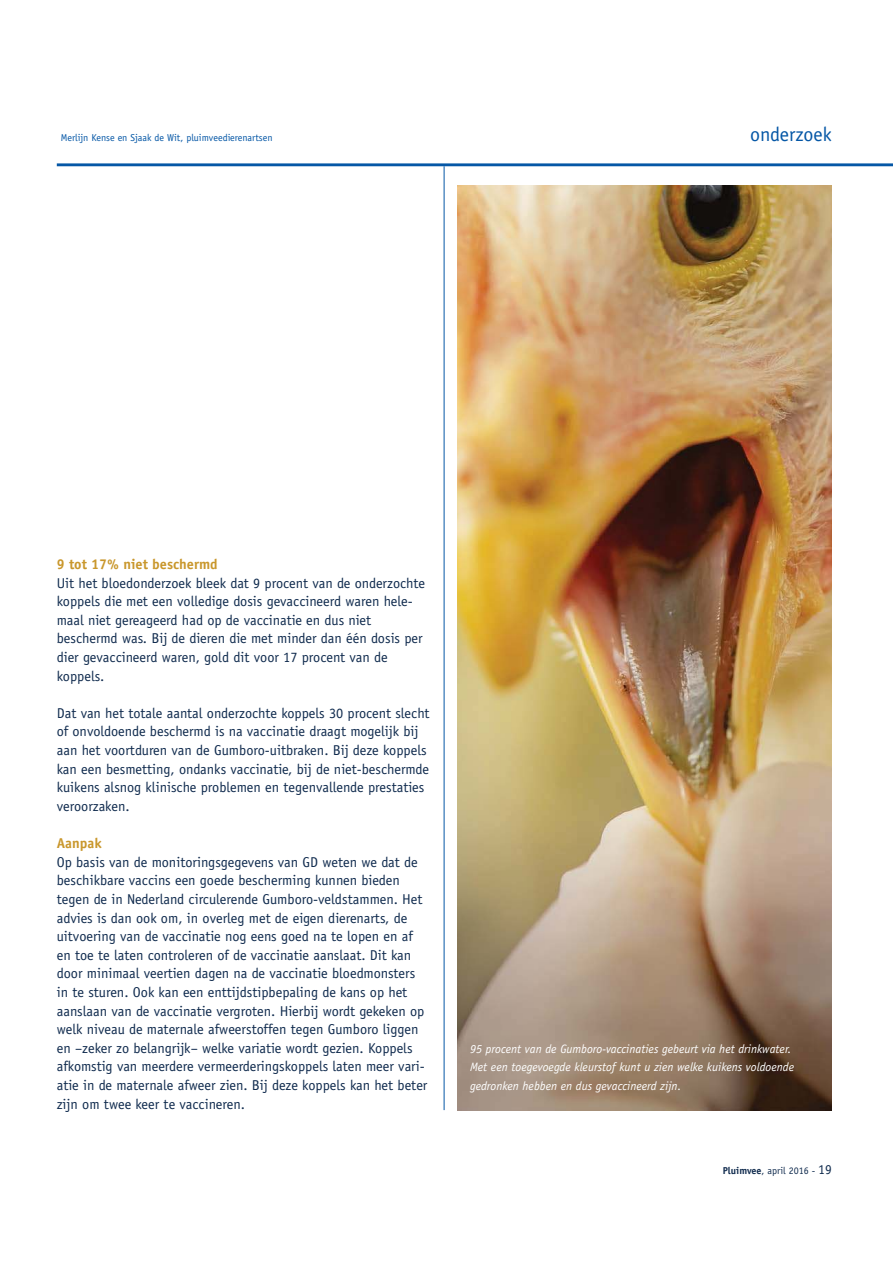
<style>
.page{position:relative;width:893px;height:1263px;background:#fff}
.page>*{position:absolute;margin:0;border:0;box-sizing:border-box;transform-origin:0 0}
.t1{font:20.1px "Officina Sans Std";color:#0557a6}
.t2{font:14.25px/18.6px "Officina Sans Std";color:#102b4e}
.t3{font:700 14.25px "Officina Sans Std";color:#c9972c}
.t4{font:italic 12.15px/18.6px "Officina Sans Std";color:#fff}
.t5{font:10.05px "Officina Sans Std";color:#0557a6}
.t6{font:10.05px "Officina Sans Std";color:#102b4e}
.s1{font-weight:700}
.s2{font-size:13.65px}
</style>
<div class="page">
<img style="left:458px;top:185px;width:373px;height:925px">
<hr style="left:57px;top:163px;width:836px;height:3px;background:#0557a6">
<hr style="left:444px;top:166px;width:1px;height:944px;background:#0557a6">
<p class="t5" style="left:61px;top:134px;width:213px">Merlijn Kense en Sjaak de Wit, pluimveedierenartsen</p>
<h1 class="t1" style="left:750px;top:127px;width:83px">onderzoek</h1>
<p class="t3" style="left:57px;top:559px;width:162px">9 tot 17% niet beschermd</p>
<p class="t2" style="left:57px;top:574px;width:370px">Uit het bloedonderzoek bleek dat 9 procent van de onderzochte koppels die met een volledige dosis gevaccineerd waren hele&shy;maal niet gereageerd had op de vaccinatie en dus niet beschermd was. Bij de dieren die met minder dan één dosis per dier gevaccineerd waren, gold dit voor 17 procent van de koppels.</p>
<p class="t2" style="left:57px;top:705px;width:374px">Dat van het totale aantal onderzochte koppels 30 procent slecht of onvoldoende beschermd is na vaccinatie draagt mogelijk bij aan het voortduren van de Gumboro-uitbraken. Bij deze koppels kan een besmetting, ondanks vaccinatie, bij de niet-beschermde kuikens alsnog klinische problemen en tegenvallende prestaties veroorzaken.</p>
<p class="t3" style="left:57px;top:838px;width:47px">Aanpak</p>
<p class="t2" style="left:57px;top:854px;width:372px">Op basis van de monitoringsgegevens van GD weten we dat de beschikbare vaccins een goede bescherming kunnen bieden tegen de in Nederland circulerende Gumboro-veldstammen. Het advies is dan ook om, in overleg met de eigen dierenarts, de uitvoering van de vaccinatie nog eens goed na te lopen en af en toe te laten controleren of de vaccinatie aanslaat. Dit kan door minimaal veertien dagen na de vaccinatie bloedmonsters in te sturen. Ook kan een enttijdstipbepaling de kans op het aanslaan van de vaccinatie vergroten. Hierbij wordt gekeken op welk niveau de maternale afweerstoffen tegen Gumboro liggen en –zeker zo belangrijk– welke variatie wordt gezien. Koppels afkomstig van meerdere vermeerderingskoppels laten meer vari&shy;atie in de maternale afweer zien. Bij deze koppels kan het beter zijn om twee keer te vaccineren.</p>
<p class="t4" style="left:470px;top:1040px;width:326px">95 procent van de Gumboro-vaccinaties gebeurt via het drinkwater.<br>Met een toegevoegde kleurstof kunt u zien welke kuikens voldoende gedronken hebben en dus gevaccineerd zijn.</p>
<p class="t6" style="left:723px;top:1167px;width:111px"><span class="s1">Pluimvee</span>, april 2016 - <span class="s2">19</span></p>
</div>
